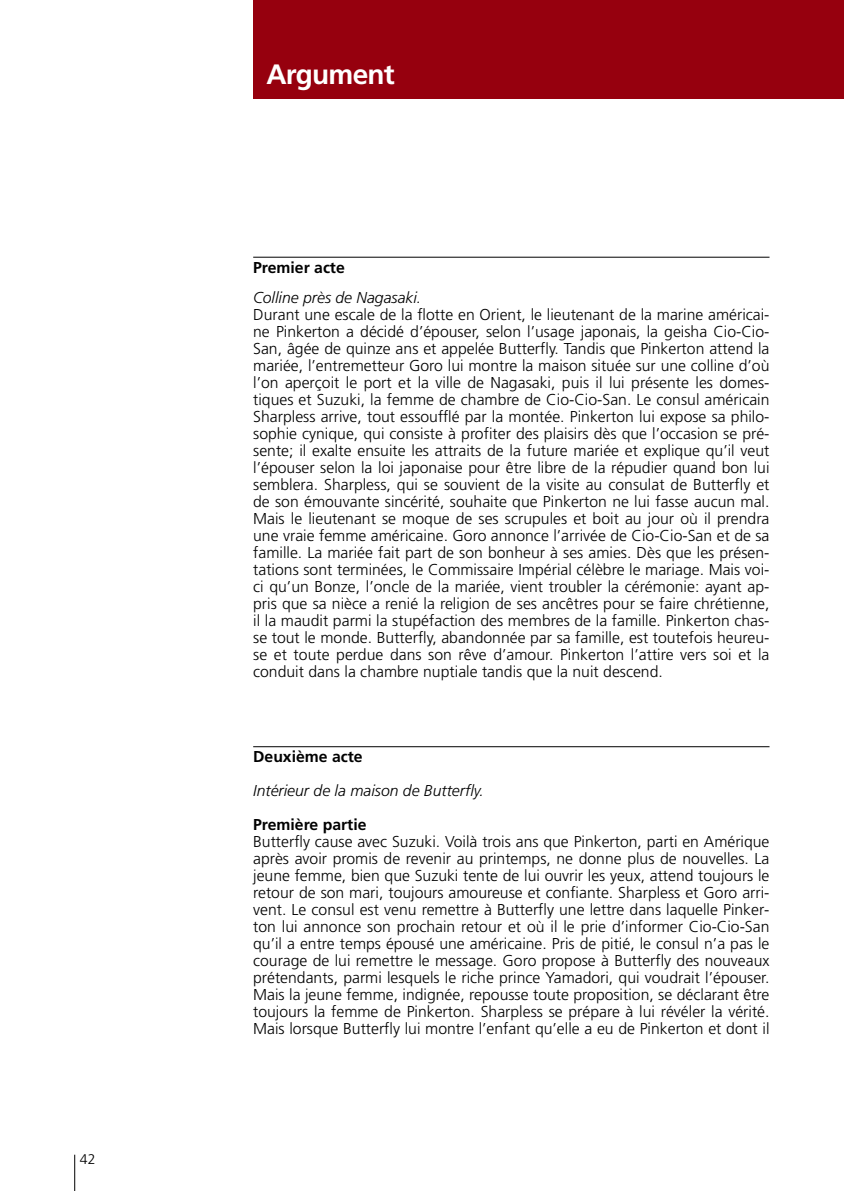
<style>
.page{position:relative;width:844px;height:1191px;background:#fff}
.page>*{position:absolute;margin:0;border:0;box-sizing:border-box;transform-origin:0 0}
.t1{font:700 28px "Frutiger";letter-spacing:-.03em;color:#fff}
.t2{font:300 15.75px/17px "Frutiger";color:#000;text-align:justify}
.t3{font:italic 300 15.75px "Frutiger";color:#000}
.t4{font:700 15.75px "Frutiger";color:#000}
.t5{font:300 14px "Frutiger";color:#000}
</style>
<div class="page">
<hr style="left:74px;top:1154px;width:1px;height:37px;background:#000">
<hr style="left:253px;top:257px;width:516px;height:1px;background:#000">
<hr style="left:253px;top:746px;width:516px;height:1px;background:#000">
<div style="left:253px;top:0;width:590px;height:99px;background:#96000e"></div>
<p class="t5" style="left:80px;top:1153px;width:17px">42</p>
<h1 class="t1" style="left:266px;top:63px;width:130px">Argument</h1>
<p class="t4" style="left:253px;top:261px;width:93px">Premier acte</p>
<p class="t3" style="left:253px;top:291px;width:170px">Colline près de Nagasaki.</p>
<p class="t2" style="left:253px;top:307px;width:517px">Durant une escale de la flotte en Orient, le lieutenant de la marine américai&shy;ne Pinkerton a décidé d’épouser, selon l’usage japonais, la geisha Cio-Cio-San, âgée de quinze ans et appelée Butterfly. Tandis que Pinkerton attend la mariée, l’entremetteur Goro lui montre la maison située sur une colline d’où l’on aperçoit le port et la ville de Nagasaki, puis il lui présente les domes&shy;tiques et Suzuki, la femme de chambre de Cio-Cio-San. Le consul américain Sharpless arrive, tout essoufflé par la montée. Pinkerton lui expose sa philo&shy;sophie cynique, qui consiste à profiter des plaisirs dès que l’occasion se pré&shy;sente; il exalte ensuite les attraits de la future mariée et explique qu’il veut l’épouser selon la loi japonaise pour être libre de la répudier quand bon lui semblera. Sharpless, qui se souvient de la visite au consulat de Butterfly et de son émouvante sincérité, souhaite que Pinkerton ne lui fasse aucun mal.<br>Mais le lieutenant se moque de ses scrupules et boit au jour où il prendra une vraie femme américaine. Goro annonce l’arrivée de Cio-Cio-San et de sa famille. La mariée fait part de son bonheur à ses amies. Dès que les présen&shy;tations sont terminées, le Commissaire Impérial célèbre le mariage. Mais voi&shy;ci qu’un Bonze, l’oncle de la mariée, vient troubler la cérémonie: ayant ap&shy;pris que sa nièce a renié la religion de ses ancêtres pour se faire chrétienne, il la maudit parmi la stupéfaction des membres de la famille. Pinkerton chas&shy;se tout le monde. Butterfly, abandonnée par sa famille, est toutefois heureu&shy;se et toute perdue dans son rêve d’amour. Pinkerton l’attire vers soi et la conduit dans la chambre nuptiale tandis que la nuit descend.</p>
<p class="t4" style="left:253px;top:750px;width:111px">Deuxième acte</p>
<p class="t3" style="left:253px;top:784px;width:232px">Intérieur de la maison de Butterfly.</p>
<p class="t4" style="left:253px;top:818px;width:115px">Première partie</p>
<p class="t2" style="left:253px;top:834px;width:517px">Butterfly cause avec Suzuki. Voilà trois ans que Pinkerton, parti en Amérique après avoir promis de revenir au printemps, ne donne plus de nouvelles. La jeune femme, bien que Suzuki tente de lui ouvrir les yeux, attend toujours le retour de son mari, toujours amoureuse et confiante. Sharpless et Goro arri&shy;vent. Le consul est venu remettre à Butterfly une lettre dans laquelle Pinker&shy;ton lui annonce son prochain retour et où il le prie d’informer Cio-Cio-San qu’il a entre temps épousé une américaine. Pris de pitié, le consul n’a pas le courage de lui remettre le message. Goro propose à Butterfly des nouveaux prétendants, parmi lesquels le riche prince Yamadori, qui voudrait l’épouser.<br>Mais la jeune femme, indignée, repousse toute proposition, se déclarant être toujours la femme de Pinkerton. Sharpless se prépare à lui révéler la vérité.<br>Mais lorsque Butterfly lui montre l’enfant qu’elle a eu de Pinkerton et dont il</p>
</div>
